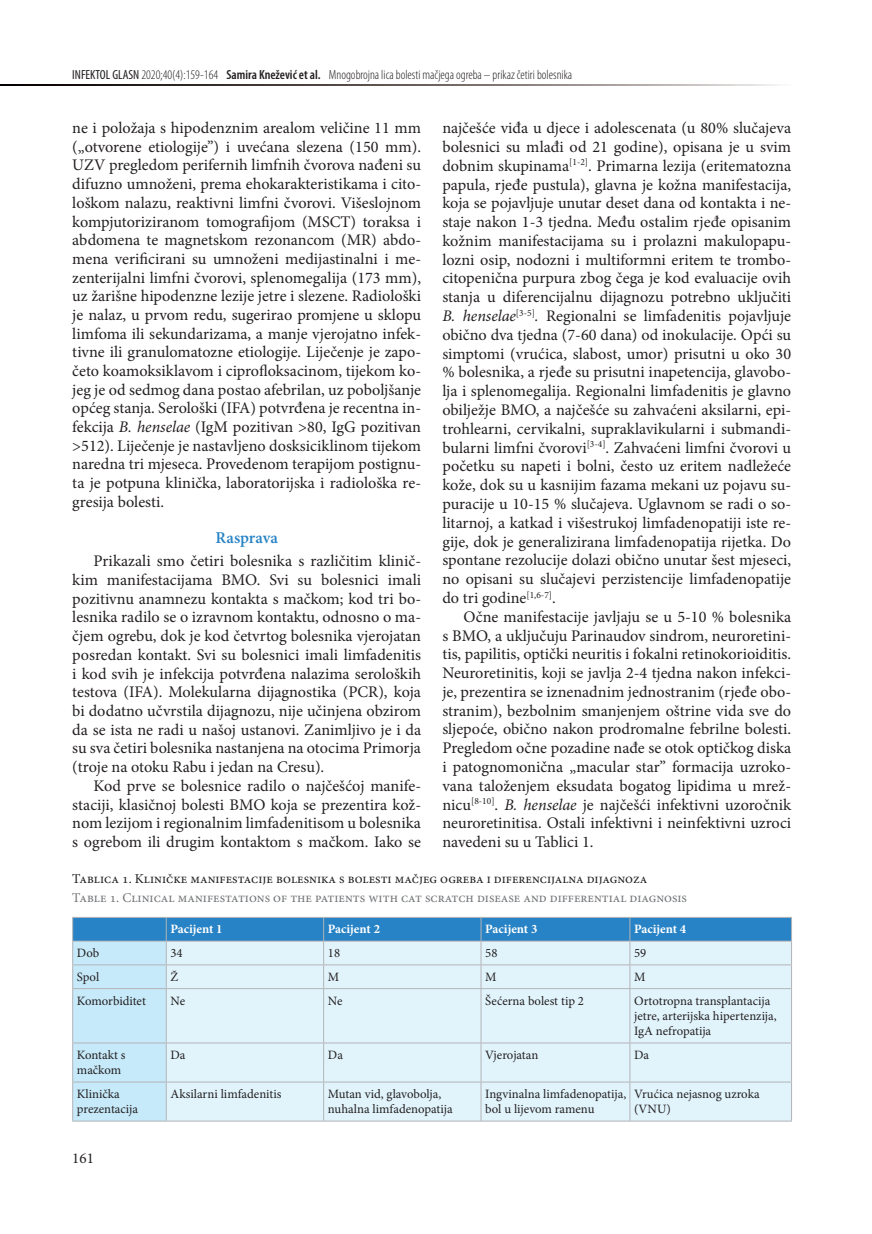
<style>
.page{position:relative;width:872px;height:1234px;background:#fff}
.page>*{position:absolute;margin:0;border:0;box-sizing:border-box;transform-origin:0 0}
.t1{font:600 16.5px "Minion Pro";color:#2783c5}
.t2{font:16.2px/18.8px "Minion Pro";color:#231f20;text-align:justify}
.t3{font:15px "Minion Pro";color:#231f20}
.t4{font:13.5px "Minion Pro";color:#727477}
.t5{font:13.5px "Minion Pro";color:#231f20}
.t6{font:300 condensed 13.2px "Myriad Pro";color:#231f20}
.t7{font:12.75px/15.3px "Minion Pro";color:#231f20}
.t8{font:700 12.75px "Minion Pro";letter-spacing:-.005em;color:#fff}
.s1{font-weight:400}
.s2{font-weight:600}
.s3{font-style:italic}
</style>
<div class="page">
<img style="left:0;top:84px;width:779px;height:1px">
<hr style="left:72px;top:916px;width:94px;height:1px;background:#b2b3b7">
<hr style="left:166px;top:916px;width:158px;height:1px;background:#b2b3b7">
<hr style="left:324px;top:916px;width:157px;height:1px;background:#b2b3b7">
<hr style="left:481px;top:916px;width:149px;height:1px;background:#b2b3b7">
<hr style="left:630px;top:916px;width:162px;height:1px;background:#b2b3b7">
<svg style="left:72px;top:917px;width:720px;height:203px;background:#c7e4f3"></svg>
<hr style="left:72px;top:988px;width:94px;height:1px;background:#b2b3b7">
<hr style="left:72px;top:988px;width:1px;height:54px;background:#b2b3b7">
<hr style="left:166px;top:988px;width:158px;height:1px;background:#b2b3b7">
<hr style="left:166px;top:988px;width:1px;height:54px;background:#b2b3b7">
<hr style="left:324px;top:988px;width:157px;height:1px;background:#b2b3b7">
<hr style="left:323px;top:988px;width:1px;height:54px;background:#b2b3b7">
<hr style="left:481px;top:988px;width:149px;height:1px;background:#b2b3b7">
<hr style="left:480px;top:988px;width:1px;height:54px;background:#b2b3b7">
<hr style="left:630px;top:988px;width:162px;height:1px;background:#b2b3b7">
<hr style="left:629px;top:988px;width:1px;height:54px;background:#b2b3b7">
<hr style="left:791px;top:988px;width:1px;height:54px;background:#b2b3b7">
<hr style="left:72px;top:1042px;width:94px;height:1px;background:#b2b3b7">
<hr style="left:72px;top:1043px;width:1px;height:38px;background:#b2b3b7">
<hr style="left:166px;top:1042px;width:158px;height:1px;background:#b2b3b7">
<hr style="left:166px;top:1043px;width:1px;height:38px;background:#b2b3b7">
<hr style="left:324px;top:1042px;width:157px;height:1px;background:#b2b3b7">
<hr style="left:323px;top:1043px;width:1px;height:38px;background:#b2b3b7">
<hr style="left:481px;top:1042px;width:149px;height:1px;background:#b2b3b7">
<hr style="left:480px;top:1043px;width:1px;height:38px;background:#b2b3b7">
<hr style="left:630px;top:1042px;width:162px;height:1px;background:#b2b3b7">
<hr style="left:629px;top:1043px;width:1px;height:38px;background:#b2b3b7">
<hr style="left:791px;top:1043px;width:1px;height:38px;background:#b2b3b7">
<hr style="left:72px;top:1081px;width:94px;height:1px;background:#b2b3b7">
<hr style="left:72px;top:1082px;width:1px;height:38px;background:#b2b3b7">
<hr style="left:166px;top:1081px;width:158px;height:1px;background:#b2b3b7">
<hr style="left:166px;top:1082px;width:1px;height:38px;background:#b2b3b7">
<hr style="left:324px;top:1081px;width:157px;height:1px;background:#b2b3b7">
<hr style="left:323px;top:1082px;width:1px;height:38px;background:#b2b3b7">
<hr style="left:481px;top:1081px;width:149px;height:1px;background:#b2b3b7">
<hr style="left:480px;top:1082px;width:1px;height:38px;background:#b2b3b7">
<hr style="left:630px;top:1081px;width:162px;height:1px;background:#b2b3b7">
<hr style="left:629px;top:1082px;width:1px;height:38px;background:#b2b3b7">
<hr style="left:791px;top:1082px;width:1px;height:38px;background:#b2b3b7">
<hr style="left:72px;top:1120px;width:94px;height:1px;background:#b2b3b7">
<hr style="left:166px;top:1120px;width:158px;height:1px;background:#b2b3b7">
<hr style="left:324px;top:1120px;width:157px;height:1px;background:#b2b3b7">
<hr style="left:481px;top:1120px;width:149px;height:1px;background:#b2b3b7">
<hr style="left:630px;top:1120px;width:162px;height:1px;background:#b2b3b7">
<p class="t6" style="left:72px;top:67px;width:501px"><span class="s1">INFEKTOL GLASN</span> 2020;40(4):159-164 <span class="s2">Samira Knežević et al.</span> Mnogobrojna lica bolesti mačjega ogreba – prikaz četiri bolesnika</p>
<p class="t2" style="left:442px;top:118px;width:350px">najčešće viđa u djece i adolescenata (u 80% slučajeva bolesnici su mlađi od 21 godine), opisana je u svim dobnim skupinama<sup>[1-2]</sup>. Primarna lezija (eritematozna papula, rjeđe pustula), glavna je kožna manifestacija, koja se pojavljuje unutar deset dana od kontakta i ne&shy;staje nakon 1-3 tjedna. Među ostalim rjeđe opisanim kožnim manifestacijama su i prolazni makulopapu&shy;lozni osip, nodozni i multiformni eritem te trombo&shy;citopenična purpura zbog čega je kod evaluacije ovih stanja u diferencijalnu dijagnozu potrebno uključiti <span class="s3">B. henselae</span><sup>[3-5]</sup><span class="s3">.</span> Regionalni se limfadenitis pojavljuje obično dva tjedna (7-60 dana) od inokulacije. Opći su simptomi (vrućica, slabost, umor) prisutni u oko 30 % bolesnika, a rjeđe su prisutni inapetencija, glavobo&shy;lja i splenomegalija. Regionalni limfadenitis je glavno obilježje BMO, a najčešće su zahvaćeni aksilarni, epi&shy;trohlearni, cervikalni, supraklavikularni i submandi&shy;bularni limfni čvorovi<sup>[3-4]</sup>. Zahvaćeni limfni čvorovi u početku su napeti i bolni, često uz eritem nadležeće kože, dok su u kasnijim fazama mekani uz pojavu su&shy;puracije u 10-15 % slučajeva. Uglavnom se radi o so&shy;litarnoj, a katkad i višestrukoj limfadenopatiji iste re&shy;gije, dok je generalizirana limfadenopatija rijetka. Do spontane rezolucije dolazi obično unutar šest mjeseci, no opisani su slučajevi perzistencije limfadenopatije do tri godine<sup>[1,6-7]</sup>.</p>
<p class="t2" style="left:442px;top:607px;width:350px;text-indent:21px">Očne manifestacije javljaju se u 5-10 % bolesnika s BMO, a uključuju Parinaudov sindrom, neuroretini&shy;tis, papilitis, optički neuritis i fokalni retinokorioiditis.<br>Neuroretinitis, koji se javlja 2-4 tjedna nakon infekci&shy;je, prezentira se iznenadnim jednostranim (rjeđe obo&shy;stranim), bezbolnim smanjenjem oštrine vida sve do sljepoće, obično nakon prodromalne febrilne bolesti.<br>Pregledom očne pozadine nađe se otok optičkog diska i patognomonična „macular star” formacija uzroko&shy;vana taloženjem eksudata bogatog lipidima u mrež&shy;nicu<sup>[8-10]</sup>. <span class="s3">B. henselae</span> je najčešći infektivni uzoročnik neuroretinitisa. Ostali infektivni i neinfektivni uzroci navedeni su u Tablici 1.</p>
<p class="t2" style="left:72px;top:118px;width:350px">ne i položaja s hipodenznim arealom veličine 11 mm („otvorene etiologije”) i uvećana slezena (150 mm).<br>UZV pregledom perifernih limfnih čvorova nađeni su difuzno umnoženi, prema ehokarakteristikama i cito&shy;loškom nalazu, reaktivni limfni čvorovi. Višeslojnom kompjutoriziranom tomografijom (MSCT) toraksa i abdomena te magnetskom rezonancom (MR) abdo&shy;mena verificirani su umnoženi medijastinalni i me&shy;zenterijalni limfni čvorovi, splenomegalija (173 mm), uz žarišne hipodenzne lezije jetre i slezene. Radiološki je nalaz, u prvom redu, sugerirao promjene u sklopu limfoma ili sekundarizama, a manje vjerojatno infek&shy;tivne ili granulomatozne etiologije. Liječenje je zapo&shy;četo koamoksiklavom i ciprofloksacinom, tijekom ko&shy;jeg je od sedmog dana postao afebrilan, uz poboljšanje općeg stanja. Serološki (IFA) potvrđena je recentna in&shy;fekcija <span class="s3">B. henselae</span> (IgM pozitivan &gt;80, IgG pozitivan &gt;512). Liječenje je nastavljeno dosksiciklinom tijekom naredna tri mjeseca. Provedenom terapijom postignu&shy;ta je potpuna klinička, laboratorijska i radiološka re&shy;gresija bolesti.</p>
<p class="t1" style="left:215px;top:526px;width:64px">Rasprava</p>
<p class="t2" style="left:72px;top:551px;width:350px;text-indent:21px">Prikazali smo četiri bolesnika s različitim klinič&shy;kim manifestacijama BMO. Svi su bolesnici imali pozitivnu anamnezu kontakta s mačkom; kod tri bo&shy;lesnika radilo se o izravnom kontaktu, odnosno o ma&shy;čjem ogrebu, dok je kod četvrtog bolesnika vjerojatan posredan kontakt. Svi su bolesnici imali limfadenitis i kod svih je infekcija potvrđena nalazima seroloških testova (IFA). Molekularna dijagnostika (PCR), koja bi dodatno učvrstila dijagnozu, nije učinjena obzirom da se ista ne radi u našoj ustanovi. Zanimljivo je i da su sva četiri bolesnika nastanjena na otocima Primorja (troje na otoku Rabu i jedan na Cresu).</p>
<p class="t2" style="left:72px;top:776px;width:350px;text-indent:21px">Kod prve se bolesnice radilo o najčešćoj manife&shy;staciji, klasičnoj bolesti BMO koja se prezentira kož&shy;nom lezijom i regionalnim limfadenitisom u bolesnika s ogrebom ili drugim kontaktom s mačkom. Iako se</p>
<p class="t5" style="left:72px;top:869px;width:577px">Tablica 1. Kliničke manifestacije bolesnika s bolesti mačjeg ogreba i diferencijalna dijagnoza</p>
<p class="t4" style="left:72px;top:888px;width:616px">Table 1. Clinical manifestations of the patients with cat scratch disease and differential diagnosis</p>
<p class="t8" style="left:170px;top:920px;width:54px">Pacijent 1</p>
<p class="t8" style="left:328px;top:920px;width:54px">Pacijent 2</p>
<p class="t8" style="left:485px;top:920px;width:54px">Pacijent 3</p>
<p class="t8" style="left:634px;top:920px;width:54px">Pacijent 4</p>
<p class="t7" style="left:77px;top:945px;width:24px">Dob</p>
<p class="t7" style="left:170px;top:945px;width:14px">34</p>
<p class="t7" style="left:328px;top:945px;width:14px">18</p>
<p class="t7" style="left:485px;top:945px;width:14px">58</p>
<p class="t7" style="left:634px;top:945px;width:14px">59</p>
<p class="t7" style="left:77px;top:969px;width:24px">Spol</p>
<p class="t7" style="left:170px;top:969px;width:9px">Ž</p>
<p class="t7" style="left:328px;top:969px;width:13px">M</p>
<p class="t7" style="left:485px;top:969px;width:13px">M</p>
<p class="t7" style="left:634px;top:969px;width:13px">M</p>
<p class="t7" style="left:77px;top:992px;width:70px">Komorbiditet</p>
<p class="t7" style="left:170px;top:992px;width:16px">Ne</p>
<p class="t7" style="left:328px;top:992px;width:16px">Ne</p>
<p class="t7" style="left:485px;top:992px;width:100px">Šećerna bolest tip 2</p>
<p class="t7" style="left:634px;top:992px;width:144px">Ortotropna transplantacija jetre, arterijska hipertenzija,<br>IgA nefropatija</p>
<p class="t7" style="left:77px;top:1047px;width:50px">Kontakt s mačkom</p>
<p class="t7" style="left:170px;top:1047px;width:17px">Da</p>
<p class="t7" style="left:328px;top:1047px;width:17px">Da</p>
<p class="t7" style="left:485px;top:1047px;width:55px">Vjerojatan</p>
<p class="t7" style="left:634px;top:1047px;width:17px">Da</p>
<p class="t7" style="left:77px;top:1086px;width:63px">Klinička prezentacija</p>
<p class="t7" style="left:170px;top:1086px;width:113px">Aksilarni limfadenitis</p>
<p class="t7" style="left:328px;top:1086px;width:126px">Mutan vid, glavobolja, nuhalna limfadenopatija</p>
<p class="t7" style="left:485px;top:1086px;width:142px">Ingvinalna limfadenopatija, bol u lijevom ramenu</p>
<p class="t7" style="left:634px;top:1086px;width:127px">Vrućica nejasnog uzroka (VNU)</p>
<p class="t3" style="left:72px;top:1147px;width:23px">161</p>
</div>
